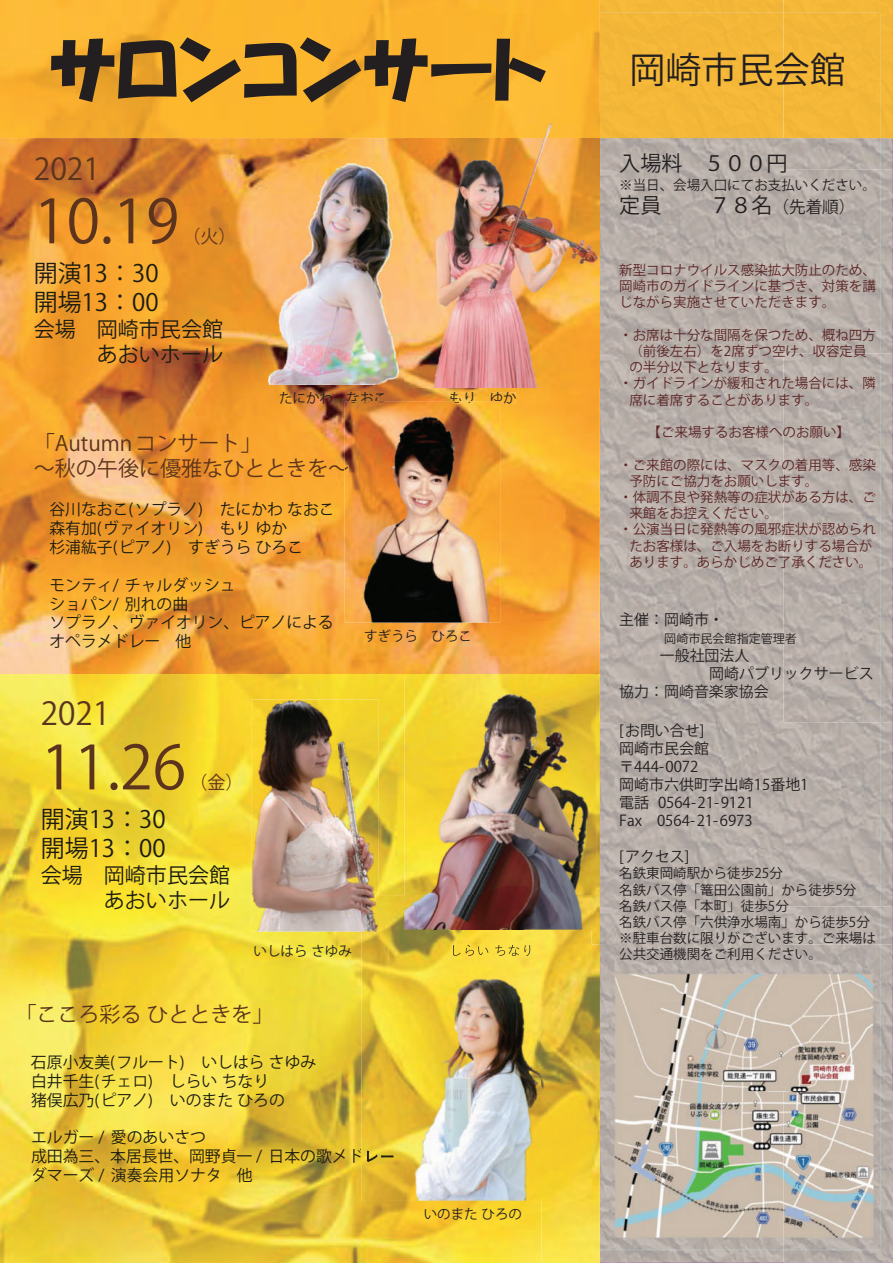
<style>
.page{position:relative;width:893px;height:1263px;background:#fff}
.page>*{position:absolute;margin:0;border:0;box-sizing:border-box;transform-origin:0 0}
.t1{font:72px "HGP Soei Kakupoptai";color:#231f20}
.t2{font:60px "Jldrdl Yu Gothic";color:#5c341d}
.t3{font:700 36px "Dqtwct Yu Gothic";color:#231f20}
.t4{font:31.5px "Jldrdl Yu Gothic";color:#5c341d}
.t5{font:30px "Jldrdl Yu Gothic";color:#5c341d}
.t6{font:24px/28.8px "Jldrdl Yu Gothic";color:#1c1c11}
.t7{font:700 21px/25.2px "Dqtwct Yu Gothic";color:#5c341d}
.t8{font:21px/25.2px "Tgpvhr Yu Gothic";color:#1c1c11;text-align:right}
.t9{font:700 21px "Dqtwct Yu Gothic";color:#231f20}
.t10{font:18px "Tgpvhr Yu Gothic";color:#5c341d}
.t11{font:16.5px "Tgpvhr Yu Gothic";color:#231f20}
.t12{font:700 15.9px/18.9px "Dqtwct Yu Gothic";color:#1c1c11}
.t13{font:15px/18px "Jldrdl Yu Gothic";color:#231f20}
.t14{font:700 15px "Dqtwct Yu Gothic";color:#231f20}
.t15{font:15px/18px "Tgpvhr Yu Gothic";color:#231f20}
.t16{font:13.5px "Tgpvhr Yu Gothic";color:#5b2525}
.t17{font:13.5px/16.2px "Tgpvhr Yu Gothic";color:#231f20}
.t18{font:700 13.5px/16.2px "Dqtwct Yu Gothic";color:#5b2525;text-align:justify}
.t19{font:700 12px "Dqtwct Yu Gothic";color:#231f20}
.s1{font-family:"Tgpvhr Yu Gothic"}
.s2{font-family:"Mhstwd Yu Gothic"}
.s3{font-family:"Dqtwct Yu Gothic";font-weight:700;font-size:21px}
.s4{font-family:"Jldrdl Yu Gothic"}
</style>
<div class="page">
<img style="left:600px;top:138px;width:293px;height:806px">
<img style="left:880px;top:907px;width:1px;height:37px">
<img style="left:880px;top:722px;width:1px;height:119px">
<img style="left:880px;top:538px;width:1px;height:120px">
<img style="left:880px;top:354px;width:1px;height:119px">
<img style="left:880px;top:138px;width:1px;height:151px">
<img style="left:0;top:0;width:893px;height:138px">
<img style="left:663px;top:12px;width:120px;height:1px">
<div style="left:783px;top:12px;width:97px;height:22px;background:#f3b637"></div>
<img style="left:0;top:138px;width:600px;height:1125px">
<img style="left:330px;top:465px;width:15px;height:5px">
<img style="left:451px;top:392px;width:21px;height:10px">
<img style="left:491px;top:392px;width:25px;height:11px">
<img style="left:348px;top:392px;width:37px;height:10px">
<img style="left:271px;top:1149px;width:91px;height:14px">
<img style="left:541px;top:944px;width:352px;height:319px">
<img style="left:664px;top:1250px;width:119px;height:1px">
<img style="left:783px;top:1091px;width:110px;height:172px">
<img style="left:880px;top:1091px;width:1px;height:119px">
<img style="left:404px;top:113px;width:196px;height:274px">
<img style="left:345px;top:402px;width:155px;height:221px">
<svg style="left:345px;top:465px;width:3px;height:5px"></svg>
<svg style="left:451px;top:402px;width:21px;height:1px"></svg>
<img style="left:351px;top:402px;width:33px;height:1px">
<img style="left:268px;top:164px;width:130px;height:221px">
<img style="left:251px;top:699px;width:128px;height:232px">
<img style="left:404px;top:657px;width:192px;height:272px">
<img style="left:362px;top:895px;width:229px;height:306px">
<img style="left:541px;top:944px;width:50px;height:257px">
<img style="left:367px;top:1151px;width:26px;height:11px">
<img style="left:453px;top:945px;width:35px;height:11px">
<img style="left:495px;top:945px;width:35px;height:11px">
<img style="left:362px;top:895px;width:17px;height:36px">
<img style="left:404px;top:895px;width:187px;height:34px">
<h1 class="t1" style="left:49px;top:33px;width:499px">サロンコンサート</h1>
<h3 class="t5" style="left:34px;top:152px;width:68px">2021</h3>
<h2 class="t2" style="left:34px;top:187px;width:147px">10.19</h2>
<h3 class="t10" style="left:182px;top:227px;width:56px">（火）</h3>
<h3 class="t6" style="left:34px;top:259px;width:126px"><span class="s1">開演</span>13<span class="s1">：</span>30<span class="s1">開場</span>13<span class="s1">：</span>00</h3>
<h3 class="t8" style="left:34px;top:317px;width:191px">会場 岡崎市民会館あおいホール</h3>
<p class="t17" style="left:279px;top:390px;width:110px">たにかわ なおこ</p>
<p class="t17" style="left:449px;top:390px;width:69px">もり ゆか</p>
<h3 class="t7" style="left:34px;top:431px;width:317px">「<span class="s2">Autumn</span>コンサート」<br>～秋の午後に優雅なひとときを～</h3>
<p class="t12" style="left:49px;top:500px;width:287px">谷川なおこ<span class="s2">(</span>ソプラノ<span class="s2">)</span> たにかわなおこ森有加<span class="s2">(</span>ヴァイオリン<span class="s2">)</span> もりゆか<br>杉浦紘子<span class="s2">(</span>ピアノ<span class="s2">)</span> すぎうらひろこ</p>
<p class="t12" style="left:49px;top:576px;width:286px">モンティ<span class="s2">/</span> チャルダッシュ<br>ショパン<span class="s2">/</span> 別れの曲<br>ソプラノ、ヴァイオリン、ピアノによるオペラメドレー 他</p>
<p class="t17" style="left:364px;top:628px;width:109px">すぎうら ひろこ</p>
<h3 class="t4" style="left:41px;top:696px;width:71px">2021</h3>
<h2 class="t2" style="left:41px;top:734px;width:147px">11.26</h2>
<h3 class="t10" style="left:190px;top:773px;width:56px">（金）</h3>
<h3 class="t6" style="left:41px;top:806px;width:126px"><span class="s1">開演</span>13<span class="s1">：</span>30<span class="s1">開場</span>13<span class="s1">：</span>00</h3>
<h3 class="t8" style="left:41px;top:863px;width:191px">会場 岡崎市民会館あおいホール</h3>
<p class="t17" style="left:254px;top:943px;width:100px">いしはらさゆみ</p>
<h3 class="t7" style="left:15px;top:1002px;width:260px">「こころ彩るひとときを」</h3>
<p class="t12" style="left:31px;top:1053px;width:287px">石原小友美<span class="s2">(</span>フルート<span class="s2">)</span> いしはらさゆみ白井千生<span class="s2">(</span>チェロ<span class="s2">)</span> しらいちなり<br>猪俣広乃<span class="s2">(</span>ピアノ<span class="s2">)</span> いのまたひろの</p>
<p class="t12" style="left:31px;top:1128px;width:366px">エルガー <span class="s2">/</span> 愛のあいさつ<br>成田為三、本居長世、岡野貞一 <span class="s2">/</span> 日本の歌メドレーダマーズ <span class="s2">/</span> 演奏会用ソナタ 他</p>
<p class="t17" style="left:424px;top:1206px;width:100px">いのまたひろの</p>
<h3 class="t3" style="left:629px;top:50px;width:218px">岡崎市民会館</h3>
<h3 class="t9" style="left:619px;top:152px;width:170px">入場料 ５００円</h3>
<p class="t17" style="left:619px;top:177px;width:258px">※当日、会場入口にてお支払いください。</p>
<h3 class="t9" style="left:619px;top:193px;width:44px">定員</h3>
<p class="t11" style="left:709px;top:198px;width:148px"><span class="s3">７８名</span>（先着順）</p>
<p class="t18" style="left:619px;top:262px;width:258px">新型コロナウイルス感染拡大防止のため、岡崎市のガイドラインに基づき、対策を講じながら実施させていただきます。</p>
<p class="t16" style="left:619px;top:327px;width:258px">・お席は十分な間隔を保つため、概ね四方</p>
<p class="t16" style="left:629px;top:343px;width:239px">（前後左右）を<span class="s4">2</span>席ずつ空け、収容定員</p>
<p class="t16" style="left:629px;top:360px;width:150px">の半分以下となります。</p>
<p class="t16" style="left:619px;top:376px;width:258px">・ガイドラインが緩和された場合には、隣</p>
<p class="t16" style="left:629px;top:392px;width:190px">席に着席することがあります。</p>
<p class="t18" style="left:648px;top:424px;width:204px">【ご来場するお客様へのお願い】</p>
<p class="t16" style="left:619px;top:457px;width:258px">・ご来館の際には、マスクの着用等、感染</p>
<p class="t16" style="left:629px;top:473px;width:190px">予防にご協力をお願いします。</p>
<p class="t16" style="left:619px;top:489px;width:258px">・体調不良や発熱等の症状がある方は、ご</p>
<p class="t16" style="left:629px;top:505px;width:150px">来館をお控えください。</p>
<p class="t16" style="left:619px;top:522px;width:258px">・公演当日に発熱等の風邪症状が認められ</p>
<p class="t16" style="left:629px;top:538px;width:244px">たお客様は、ご入場をお断りする場合が</p>
<p class="t16" style="left:629px;top:554px;width:244px">あります。あらかじめご了承ください。</p>
<p class="t14" style="left:619px;top:611px;width:106px">主催：岡崎市・</p>
<p class="t19" style="left:664px;top:632px;width:134px">岡崎市民会館指定管理者</p>
<p class="t14" style="left:660px;top:647px;width:91px">一般社団法人</p>
<p class="t14" style="left:709px;top:665px;width:166px">岡崎パブリックサービス</p>
<p class="t14" style="left:619px;top:683px;width:151px">協力：岡崎音楽家協会</p>
<p class="t15" style="left:619px;top:722px;width:91px"><span class="s4">[</span>お問い合せ<span class="s4">]</span>岡崎市民会館</p>
<p class="t13" style="left:619px;top:758px;width:81px"><span class="s1">〒</span>444-0072</p>
<p class="t15" style="left:619px;top:776px;width:191px">岡崎市六供町字出崎<span class="s4">15</span>番地<span class="s4">1</span></p>
<p class="t13" style="left:619px;top:794px;width:136px"><span class="s1">電話</span> 0564-21-9121<br>Fax 0564-21-6973</p>
<p class="t15" style="left:619px;top:848px;width:72px"><span class="s4">[</span>アクセス<span class="s4">]</span></p>
<p class="t17" style="left:619px;top:866px;width:258px">名鉄東岡崎駅から徒歩<span class="s4">25</span>分<br>名鉄バス停「篭田公園前」から徒歩<span class="s4">5</span>分<br>名鉄バス停「本町」徒歩<span class="s4">5</span>分<br>名鉄バス停「六供浄水場南」から徒歩<span class="s4">5</span>分※駐車台数に限りがございます。ご来場は公共交通機関をご利用ください。</p>
</div>
